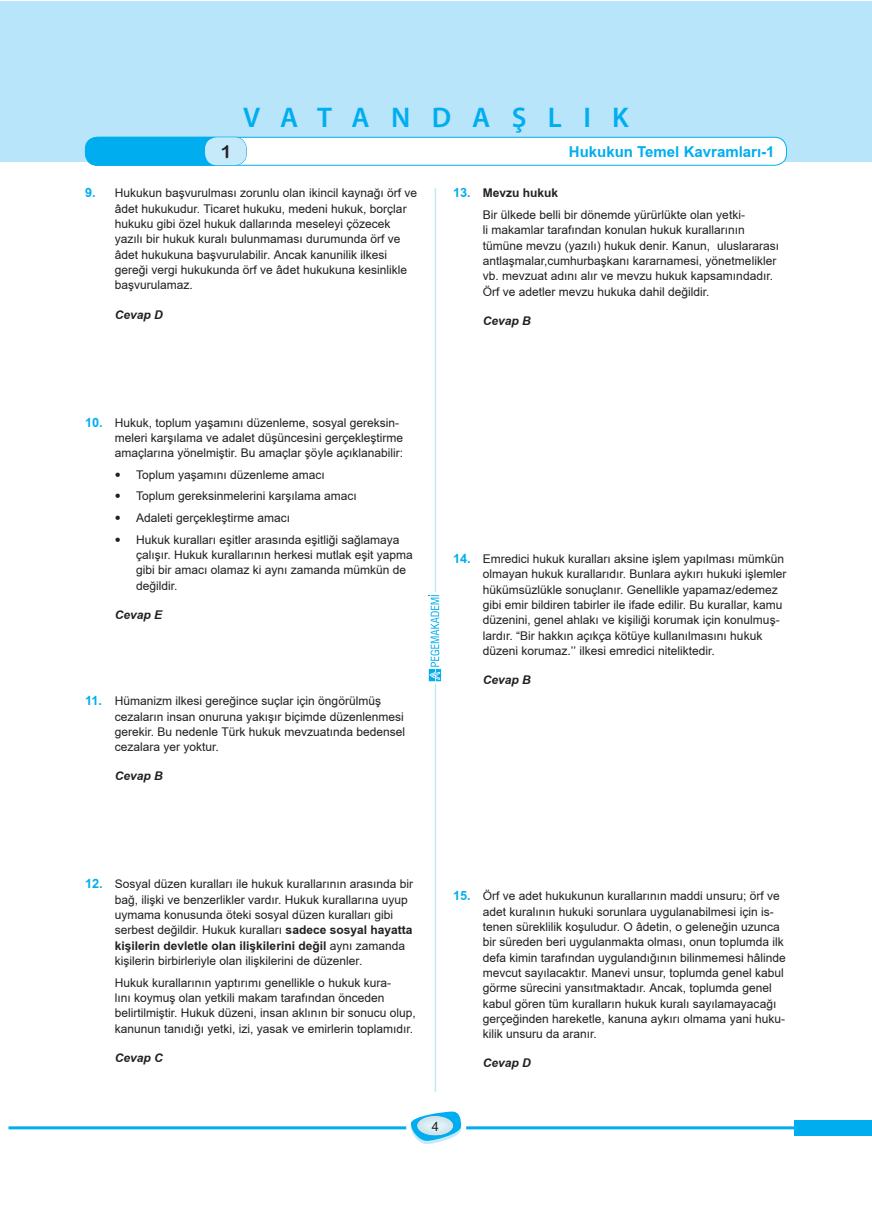
<style>
.page{position:relative;width:872px;height:1212px;background:#fff}
.page>*{position:absolute;margin:0;border:0;box-sizing:border-box;transform-origin:0 0}
.t1{font:600 28.5px "Myriad Pro";letter-spacing:.75em;color:#00aeef}
.t2{font:18px "Arial Rounded MT Bold";color:#231f20}
.t3{font:700 15px "TR Arial";color:#00aeef}
.t4{font:12.75px "TR Arial";color:#231f20}
.cozum{font:12px/15.3px "TR Arial";color:#231f20}
.cozum_maddeli{font:12px/15.3px "TR Arial";color:#231f20}
.cozum_no{font:12px/15.3px "TR Arial";color:#231f20}
.dogru_secenek{font:italic 700 12px "TR Arial";color:#231f20}
.cozum-2{font:700 12px "TR Arial";color:#231f20}
.s1{font-weight:700;font-size:12.75px;color:#00aeef}
.s2{font-size:12.75px;color:#00aeef}
.s3{font-weight:700}
</style>
<div class="page">
<div style="left:850px;top:1px;width:22px;height:161px;background:#b9e5fa"></div>
<div style="left:850px;top:1120px;width:22px;height:16px;background:#00aeef"></div>
<div style="left:0;top:1px;width:850px;height:161px;background:#b9e5fa"></div>
<hr style="left:435px;top:188px;width:1px;height:904px;background:#00aeef">
<svg style="left:428px;top:592px;width:14px;height:92px"></svg>
<svg style="left:428px;top:595px;width:13px;height:86px"></svg>
<div style="left:85px;top:137px;width:701px;height:28px;background:#fff;border-radius:12px"></div>
<div style="left:85px;top:137px;width:702px;height:29px;border:1px solid #00aeef;border-radius:12px"></div>
<div style="left:85px;top:137px;width:161px;height:28px;background:#00aeef;border-radius:12px"></div>
<div style="left:85px;top:137px;width:162px;height:29px;border:1px solid #00aeef;border-radius:12px"></div>
<div style="left:205px;top:137px;width:41px;height:28px;background:#c6eafa;border-radius:12px"></div>
<hr style="left:9px;top:1126px;width:397px;height:3px;background:#00aeef">
<hr style="left:466px;top:1126px;width:329px;height:3px;background:#00aeef">
<svg style="left:414px;top:1136px;width:41px;height:8px"></svg>
<div style="left:408px;top:1106px;width:54px;height:30px;background:#231f20;opacity:.35"></div>
<div style="left:794px;top:1120px;width:56px;height:16px;background:#00aeef"></div>
<h1 class="t1" style="left:243px;top:99px;width:387px">VATANDAŞLIK</h1>
<h2 class="t2" style="left:221px;top:141px;width:12px">1</h2>
<p class="t3" style="left:569px;top:141px;width:207px">Hukukun Temel Kavramları-1</p>
<p class="cozum" style="left:115px;top:186px;width:304px;text-indent:-30px"><span class="s1">9.</span> Hukukun başvurulması zorunlu olan ikincil kaynağı örf ve âdet hukukudur. Ticaret hukuku, medeni hukuk, borçlar hukuku gibi özel hukuk dallarında meseleyi çözecek yazılı bir hukuk kuralı bulunmaması durumunda örf ve âdet hukukuna başvurulabilir. Ancak kanunilik ilkesi gereği vergi hukukunda örf ve âdet hukukuna kesinlikle başvurulamaz.</p>
<p class="dogru_secenek" style="left:115px;top:306px;width:50px">Cevap D</p>
<p class="cozum" style="left:115px;top:415px;width:290px;text-indent:-30px"><span class="s1">10.</span> Hukuk, toplum yaşamını düzenleme, sosyal gereksin&shy;meleri karşılama ve adalet düşüncesini gerçekleştirme amaçlarına yönelmiştir. Bu amaçlar şöyle açıklanabilir:</p>
<p class="cozum_maddeli" style="left:136px;top:467px;width:190px">Toplum yaşamını düzenleme amacı</p>
<p class="cozum_maddeli" style="left:136px;top:488px;width:222px">Toplum gereksinmelerini karşılama amacı</p>
<p class="cozum_maddeli" style="left:136px;top:510px;width:156px">Adaleti gerçekleştirme amacı</p>
<p class="cozum_maddeli" style="left:136px;top:532px;width:278px">Hukuk kuralları eşitler arasında eşitliği sağlamaya çalışır. Hukuk kurallarının herkesi mutlak eşit yapma gibi bir amacı olamaz ki aynı zamanda mümkün de değildir.</p>
<p class="dogru_secenek" style="left:115px;top:607px;width:49px">Cevap E</p>
<p class="cozum" style="left:115px;top:693px;width:292px;text-indent:-30px"><span class="s1">11.</span> Hümanizm ilkesi gereğince suçlar için öngörülmüş cezaların insan onuruna yakışır biçimde düzenlenmesi gerekir. Bu nedenle Türk hukuk mevzuatında bedensel cezalara yer yoktur.</p>
<p class="dogru_secenek" style="left:115px;top:768px;width:50px">Cevap B</p>
<p class="cozum-2" style="left:453px;top:185px;width:107px"><span class="s2">13.</span> Mevzu hukuk</p>
<p class="cozum" style="left:483px;top:207px;width:298px">Bir ülkede belli bir dönemde yürürlükte olan yetki-<br>li makamlar tarafından konulan hukuk kurallarının tümüne mevzu (yazılı) hukuk denir. Kanun, uluslararası antlaşmalar,cumhurbaşkanı kararnamesi, yönetmelikler vb. mevzuat adını alır ve mevzu hukuk kapsamındadır.<br>Örf ve adetler mevzu hukuka dahil değildir.</p>
<p class="dogru_secenek" style="left:483px;top:312px;width:50px">Cevap B</p>
<p class="cozum" style="left:483px;top:551px;width:305px;text-indent:-30px"><span class="s1">14.</span> Emredici hukuk kuralları aksine işlem yapılması mümkün olmayan hukuk kurallarıdır. Bunlara aykırı hukuki işlemler hükümsüzlükle sonuçlanır. Genellikle yapamaz/edemez gibi emir bildiren tabirler ile ifade edilir. Bu kurallar, kamu düzenini, genel ahlakı ve kişiliği korumak için konulmuş&shy;lardır. “Bir hakkın açıkça kötüye kullanılmasını hukuk düzeni korumaz.’’ ilkesi emredici niteliktedir.</p>
<p class="dogru_secenek" style="left:483px;top:672px;width:50px">Cevap B</p>
<p class="cozum" style="left:115px;top:876px;width:300px;text-indent:-30px"><span class="s1">12.</span> Sosyal düzen kuralları ile hukuk kurallarının arasında bir bağ, ilişki ve benzerlikler vardır. Hukuk kurallarına uyup uymama konusunda öteki sosyal düzen kuralları gibi serbest değildir. Hukuk kuralları <span class="s3">sadece sosyal hayatta kişilerin devletle olan ilişkilerini değil</span> aynı zamanda kişilerin birbirleriyle olan ilişkilerini de düzenler.</p>
<p class="cozum_no" style="left:115px;top:975px;width:302px">Hukuk kurallarının yaptırımı genellikle o hukuk kura-<br>lını koymuş olan yetkili makam tarafından önceden belirtilmiştir. Hukuk düzeni, insan aklının bir sonucu olup, kanunun tanıdığı yetki, izi, yasak ve emirlerin toplamıdır.</p>
<p class="dogru_secenek" style="left:115px;top:1049px;width:50px">Cevap C</p>
<p class="cozum" style="left:483px;top:888px;width:304px;text-indent:-30px"><span class="s1">15.</span> Örf ve adet hukukunun kurallarının maddi unsuru; örf ve adet kuralının hukuki sorunlara uygulanabilmesi için is&shy;tenen süreklilik koşuludur. O âdetin, o geleneğin uzunca bir süreden beri uygulanmakta olması, onun toplumda ilk defa kimin tarafından uygulandığının bilinmemesi hâlinde mevcut sayılacaktır. Manevi unsur, toplumda genel kabul görme sürecini yansıtmaktadır. Ancak, toplumda genel kabul gören tüm kuralların hukuk kuralı sayılamayacağı gerçeğinden hareketle, kanuna aykırı olmama yani huku&shy;kilik unsuru da aranır.</p>
<p class="dogru_secenek" style="left:483px;top:1055px;width:50px">Cevap D</p>
<p class="t4" style="left:432px;top:1117px;width:9px">4</p>
</div>
